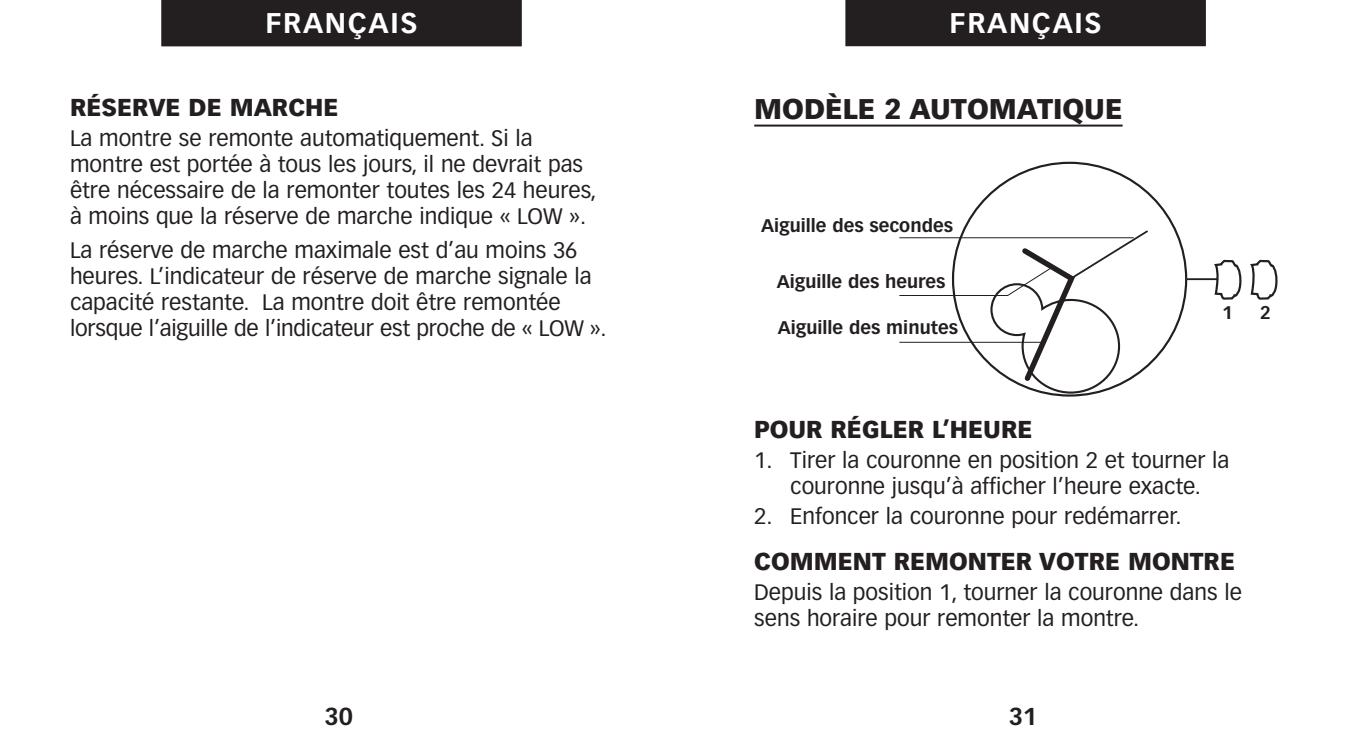
<style>
.page{position:relative;width:1362px;height:751px;background:#fff}
.page>*{position:absolute;margin:0;border:0;box-sizing:border-box;transform-origin:0 0}
.t1{font:900 28px "Vectora LH";color:#231f20}
.t2{font:700 28px "Vectora LH";letter-spacing:.06em;color:#fff}
.t3{font:900 24px "Vectora LH";color:#231f20}
.t4{font:700 24px "Vectora LH";color:#231f20}
.t5{font:22px/26px "Vectora LH";color:#231f20}
.t6{font:700 18px "Vectora LH";color:#231f20}
</style>
<div class="page">
<hr style="left:754px;top:125px;width:368px;height:2px;background:#231f20">
<div style="left:845px;top:0;width:360px;height:46px;background:#231f20"></div>
<div style="left:161px;top:0;width:360px;height:46px;background:#231f20"></div>
<hr style="left:1186px;top:278px;width:32px;height:2px;background:#231f20">
<svg style="left:899px;top:229px;width:250px;height:166px"></svg>
<svg style="left:1213px;top:259px;width:29px;height:41px"></svg>
<svg style="left:1250px;top:259px;width:28px;height:41px"></svg>
<p class="t2" style="left:265px;top:11px;width:154px">FRANÇAIS</p>
<p class="t2" style="left:949px;top:11px;width:154px">FRANÇAIS</p>
<p class="t3" style="left:70px;top:97px;width:270px">RÉSERVE DE MARCHE</p>
<p class="t5" style="left:70px;top:127px;width:528px">La montre se remonte automatiquement. Si la montre est portée à tous les jours, il ne devrait pas être nécessaire de la remonter toutes les 24 heures, à moins que la réserve de marche indique « LOW ».</p>
<p class="t5" style="left:70px;top:239px;width:538px">La réserve de marche maximale est d’au moins 36 heures. L’indicateur de réserve de marche signale la capacité restante. La montre doit être remontée lorsque l’aiguille de l’indicateur est proche de « LOW ».</p>
<p class="t1" style="left:754px;top:97px;width:370px">MODÈLE 2 AUTOMATIQUE</p>
<p class="t6" style="left:761px;top:218px;width:193px">Aiguille des secondes</p>
<p class="t6" style="left:777px;top:274px;width:170px">Aiguille des heures</p>
<p class="t6" style="left:778px;top:320px;width:182px">Aiguille des minutes</p>
<p class="t6" style="left:1222px;top:304px;width:12px">1</p>
<p class="t6" style="left:1260px;top:304px;width:12px">2</p>
<p class="t3" style="left:754px;top:419px;width:280px">POUR RÉGLER L’HEURE</p>
<p class="t5" style="left:754px;top:448px;width:477px;text-align:center">1. Tirer la couronne en position 2 et tourner la couronne jusqu’à afficher l’heure exacte.</p>
<p class="t5" style="left:754px;top:504px;width:429px">2. Enfoncer la couronne pour redémarrer.</p>
<p class="t3" style="left:754px;top:551px;width:482px">COMMENT REMONTER VOTRE MONTRE</p>
<p class="t5" style="left:754px;top:580px;width:489px">Depuis la position 1, tourner la couronne dans le sens horaire pour remonter la montre.</p>
<p class="t4" style="left:324px;top:706px;width:30px">30</p>
<p class="t4" style="left:1008px;top:706px;width:30px">31</p>
</div>
